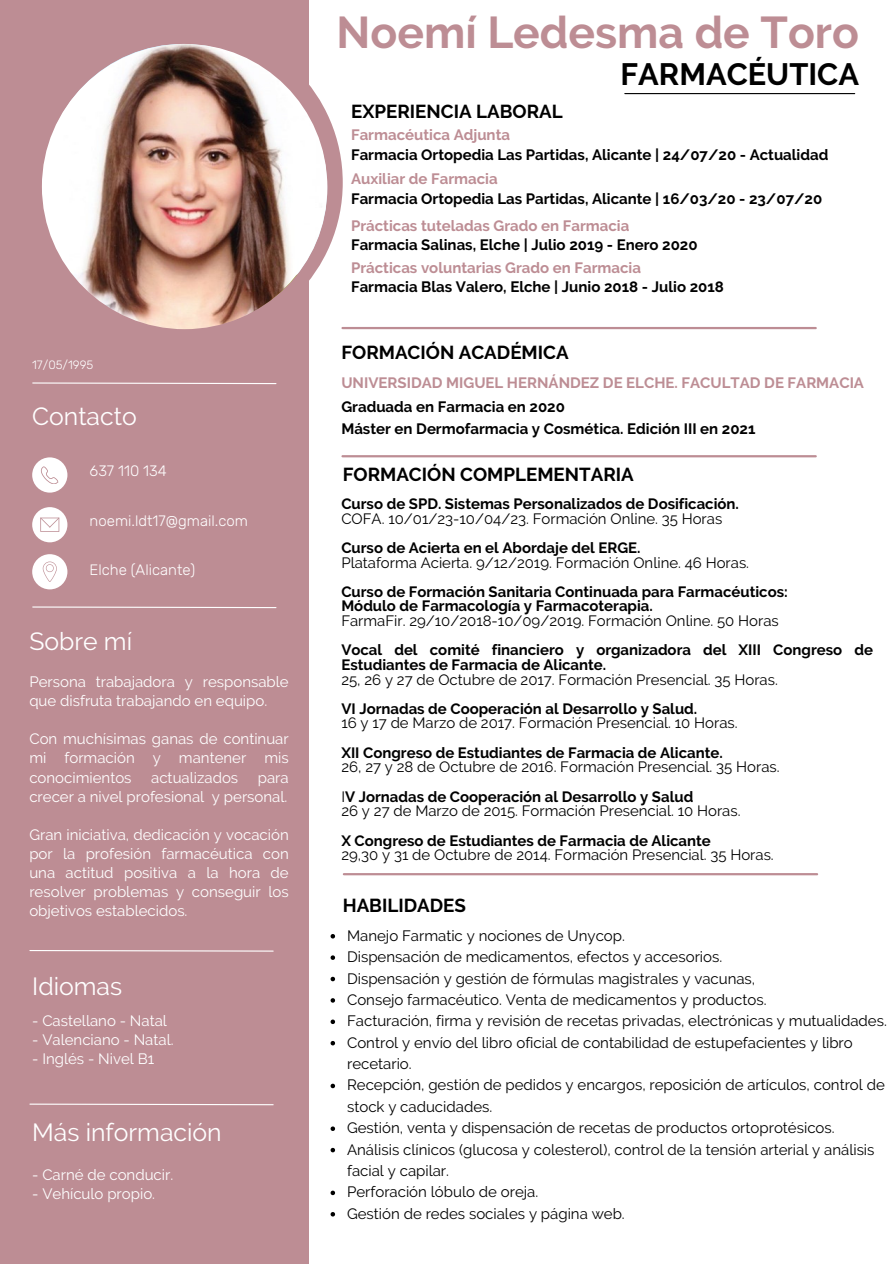
<style>
.page{position:relative;width:894px;height:1264px;background:#fff}
.page>*{position:absolute;margin:0;border:0;box-sizing:border-box;transform-origin:0 0}
.t1{font:700 44.4px "Raleway";color:#bd8d94}
.t2{font:700 30.75px "Raleway";color:#000}
.t3{font:24.75px "Raleway";color:#fff}
.t4{font:700 18.75px "Raleway";color:#000}
.t5{font:15px/21.3px "Raleway";color:#000}
.t6{font:700 15px/14.7px "Raleway";color:#000}
.t7{font:15px/19.2px "Raleway";color:#fff;text-align:justify}
.t8{font:700 15px "Raleway";color:#bd8d94}
.t9{font:300 15px "Rubik";color:#fff}
.t10{font:300 12px "Rubik";color:#fff}
.s1{font-weight:400}
</style>
<div class="page">
<div style="left:0;top:0;width:308px;height:1263px;background:#bd8d94"></div>
<div style="left:23px;top:23px;width:319px;height:319px;background:#bd8d94;border-radius:50%"></div>
<hr style="left:624px;top:93px;width:230px;height:1px;background:#000">
<svg style="left:32px;top:382px;width:245px;height:3px"></svg>
<svg style="left:32px;top:606px;width:245px;height:2px"></svg>
<div style="left:32px;top:457px;width:35px;height:35px;background:#fff;border-radius:50%"></div>
<div style="left:32px;top:507px;width:35px;height:35px;background:#fff;border-radius:50%"></div>
<div style="left:32px;top:554px;width:35px;height:35px;background:#fff;border-radius:50%"></div>
<svg style="left:41px;top:466px;width:18px;height:18px"></svg>
<svg style="left:40px;top:517px;width:19px;height:15px"></svg>
<svg style="left:43px;top:561px;width:14px;height:21px"></svg>
<img style="left:42px;top:44px;width:285px;height:285px;border-radius:50%">
<hr style="left:342px;top:455px;width:473px;height:2px;background:#bd8d94">
<svg style="left:29px;top:950px;width:245px;height:2px"></svg>
<hr style="left:344px;top:873px;width:472px;height:2px;background:#bd8d94">
<svg style="left:29px;top:1103px;width:245px;height:2px"></svg>
<hr style="left:342px;top:327px;width:473px;height:2px;background:#bd8d94">
<svg style="left:330px;top:934px;width:5px;height:4px"></svg>
<svg style="left:330px;top:955px;width:5px;height:4px"></svg>
<svg style="left:330px;top:976px;width:5px;height:5px"></svg>
<svg style="left:330px;top:998px;width:5px;height:4px"></svg>
<svg style="left:330px;top:1019px;width:5px;height:5px"></svg>
<svg style="left:330px;top:1041px;width:5px;height:4px"></svg>
<svg style="left:330px;top:1083px;width:5px;height:5px"></svg>
<svg style="left:330px;top:1126px;width:5px;height:4px"></svg>
<svg style="left:330px;top:1147px;width:5px;height:5px"></svg>
<svg style="left:330px;top:1190px;width:5px;height:5px"></svg>
<svg style="left:330px;top:1212px;width:5px;height:4px"></svg>
<p class="t10" style="left:32px;top:358px;width:63px">17/05/1995</p>
<p class="t3" style="left:32px;top:401px;width:106px">Contacto</p>
<p class="t9" style="left:90px;top:462px;width:79px">637 110 134</p>
<p class="t9" style="left:90px;top:511px;width:160px">noemi.ldt17@gmail.com</p>
<p class="t9" style="left:90px;top:561px;width:107px">Elche (Alicante)</p>
<p class="t3" style="left:29px;top:626px;width:104px">Sobre mí</p>
<p class="t7" style="left:29px;top:672px;width:261px">Persona trabajadora y responsable que disfruta trabajando en equipo.</p>
<p class="t7" style="left:29px;top:729px;width:261px">Con muchísimas ganas de continuar mi formación y mantener mis conocimientos</p>
<p class="t7" style="left:151px;top:767px;width:88px">actualizados</p>
<p class="t7" style="left:29px;top:767px;width:261px;text-align:right">para<br>crecer a nivel profesional y personal.</p>
<p class="t7" style="left:29px;top:825px;width:261px">Gran iniciativa, dedicación y vocación por la profesión farmacéutica con una actitud positiva a la hora de resolver problemas y conseguir los objetivos establecidos.</p>
<p class="t3" style="left:32px;top:972px;width:91px">Idiomas</p>
<p class="t7" style="left:32px;top:1010px;width:136px">- Castellano - Natal</p>
<p class="t7" style="left:32px;top:1030px;width:143px">- Valenciano - Natal.</p>
<p class="t7" style="left:32px;top:1049px;width:123px">- Inglés - Nivel B1</p>
<p class="t3" style="left:32px;top:1118px;width:191px">Más información</p>
<p class="t7" style="left:32px;top:1164px;width:142px">- Carné de conducir.</p>
<p class="t7" style="left:32px;top:1183px;width:124px">- Vehículo propio.</p>
<p class="t1" style="left:336px;top:6px;width:523px">Noemí Ledesma de Toro</p>
<p class="t2" style="left:620px;top:56px;width:240px">FARMACÉUTICA</p>
<p class="t4" style="left:351px;top:100px;width:213px">EXPERIENCIA LABORAL</p>
<p class="t8" style="left:351px;top:126px;width:160px">Farmacéutica Adjunta</p>
<p class="t6" style="left:351px;top:147px;width:478px">Farmacia Ortopedia Las Partidas, Alicante | 24/07/20 - Actualidad</p>
<p class="t6" style="left:351px;top:191px;width:472px">Farmacia Ortopedia Las Partidas, Alicante | 16/03/20 - 23/07/20</p>
<p class="t6" style="left:351px;top:238px;width:348px">Farmacia Salinas, Elche | Julio 2019 - Enero 2020</p>
<p class="t8" style="left:351px;top:170px;width:148px">Auxiliar de Farmacia</p>
<p class="t8" style="left:351px;top:216px;width:280px">Prácticas tuteladas Grado en Farmacia</p>
<p class="t8" style="left:351px;top:258px;width:291px">Prácticas voluntarias Grado en Farmacia</p>
<p class="t6" style="left:351px;top:280px;width:374px">Farmacia Blas Valero, Elche | Junio 2018 - Julio 2018</p>
<p class="t4" style="left:341px;top:341px;width:229px">FORMACIÓN ACADÉMICA</p>
<p class="t8" style="left:341px;top:373px;width:524px">UNIVERSIDAD MIGUEL HERNÁNDEZ DE ELCHE. FACULTAD DE FARMACIA</p>
<p class="t6" style="left:341px;top:399px;width:225px">Graduada en Farmacia en 2020</p>
<p class="t6" style="left:341px;top:421px;width:415px">Máster en Dermofarmacia y Cosmética. Edición III en 2021</p>
<p class="t4" style="left:342px;top:463px;width:292px">FORMACIÓN COMPLEMENTARIA</p>
<p class="t6" style="left:341px;top:496px;width:399px">Curso de SPD. Sistemas Personalizados de Dosificación.</p>
<p class="t5" style="left:341px;top:507px;width:382px">COFA. 10/01/23-10/04/23. Formación Online. 35 Horas</p>
<p class="t6" style="left:341px;top:540px;width:300px">Curso de Acierta en el Abordaje del ERGE.</p>
<p class="t5" style="left:341px;top:551px;width:409px">Plataforma Acierta. 9/12/2019. Formación Online. 46 Horas.</p>
<p class="t6" style="left:341px;top:584px;width:448px">Curso de Formación Sanitaria Continuada para Farmacéuticos:</p>
<p class="t6" style="left:341px;top:598px;width:313px">Módulo de Farmacología y Farmacoterapia.</p>
<p class="t5" style="left:341px;top:610px;width:439px">FarmaFir. 29/10/2018-10/09/2019. Formación Online. 50 Horas</p>
<p class="t6" style="left:341px;top:642px;width:533px">Vocal del comité financiero y organizadora del XIII Congreso de<br>Estudiantes de Farmacia de Alicante.</p>
<p class="t5" style="left:341px;top:668px;width:438px">25, 26 y 27 de Octubre de 2017. Formación Presencial. 35 Horas.</p>
<p class="t6" style="left:341px;top:701px;width:357px">VI Jornadas de Cooperación al Desarrollo y Salud.</p>
<p class="t5" style="left:341px;top:712px;width:397px">16 y 17 de Marzo de 2017. Formación Presencial. 10 Horas.</p>
<p class="t6" style="left:341px;top:745px;width:383px">XII Congreso de Estudiantes de Farmacia de Alicante.</p>
<p class="t5" style="left:341px;top:756px;width:439px">26, 27 y 28 de Octubre de 2016. Formación Presencial. 35 Horas.</p>
<p class="t6" style="left:341px;top:789px;width:353px"><span class="s1">I</span>V Jornadas de Cooperación al Desarrollo y Salud</p>
<p class="t5" style="left:341px;top:800px;width:400px">26 y 27 de Marzo de 2015. Formación Presencial. 10 Horas.</p>
<p class="t6" style="left:341px;top:832px;width:371px">X Congreso de Estudiantes de Farmacia de Alicante</p>
<p class="t5" style="left:341px;top:844px;width:434px">29,30 y 31 de Octubre de 2014. Formación Presencial. 35 Horas.</p>
<p class="t4" style="left:342px;top:894px;width:125px">HABILIDADES</p>
<p class="t5" style="left:347px;top:924px;width:279px">Manejo Farmatic y nociones de Unycop.</p>
<p class="t5" style="left:347px;top:946px;width:376px">Dispensación de medicamentos, efectos y accesorios.</p>
<p class="t5" style="left:347px;top:967px;width:409px">Dispensación y gestión de fórmulas magistrales y vacunas,</p>
<p class="t5" style="left:347px;top:988px;width:421px">Consejo farmacéutico. Venta de medicamentos y productos.</p>
<p class="t5" style="left:347px;top:1010px;width:541px">Facturación, firma y revisión de recetas privadas, electrónicas y mutualidades.</p>
<p class="t5" style="left:347px;top:1031px;width:507px">Control y envío del libro oficial de contabilidad de estupefacientes y libro recetario.</p>
<p class="t5" style="left:347px;top:1074px;width:539px">Recepción, gestión de pedidos y encargos, reposición de artículos, control de stock y caducidades.</p>
<p class="t5" style="left:347px;top:1117px;width:489px">Gestión, venta y dispensación de recetas de productos ortoprotésicos.</p>
<p class="t5" style="left:347px;top:1138px;width:529px">Análisis clínicos (glucosa y colesterol), control de la tensión arterial y análisis facial y capilar.</p>
<p class="t5" style="left:347px;top:1181px;width:192px">Perforación lóbulo de oreja.</p>
<p class="t5" style="left:347px;top:1202px;width:279px">Gestión de redes sociales y página web.</p>
</div>
